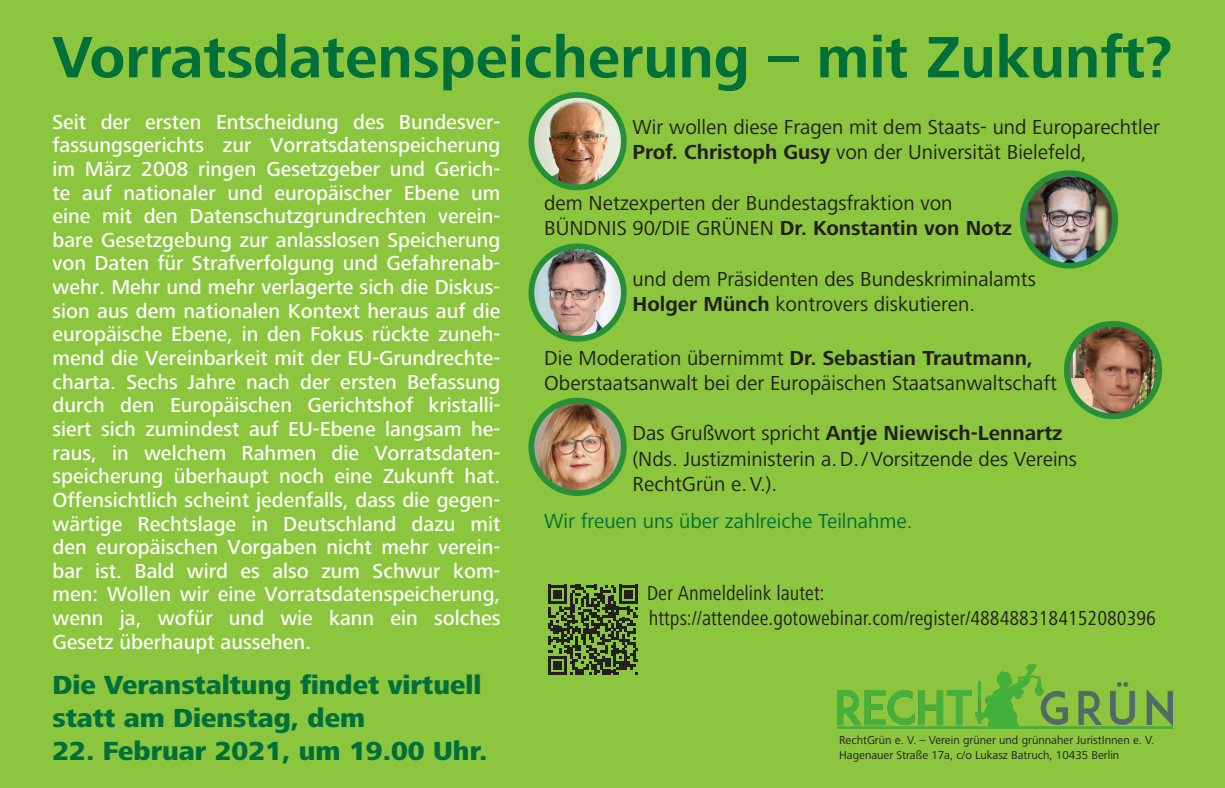
<style>
.page{position:relative;width:1225px;height:788px;background:#8bc63e}
.page>*{position:absolute;margin:0;border:0;box-sizing:border-box;transform-origin:0 0}
.t1{font:700 60.38px "Frutiger Next LT";color:#006f3a}
.t2{font:800 27.12px/32.6px "Frutiger Next LT";color:#006f3a}
.t3{font:500 21px/23.6px "Frutiger Next LT";color:#fff;text-align:justify}
.t4{font:21px/25.2px "Frutiger Next LT";color:#231f20}
.t5{font:condensed 21px/25.2px "Frutiger Next LT";color:#231f20}
.t6{font:21px "Frutiger Next LT";color:#006f3a}
.t7{font:11.9px/14.3px "Frutiger Next LT";color:#231f20}
.s1{font-weight:700}
</style>
<div class="page">
<svg style="left:548px;top:584px;width:90px;height:91px"></svg>
<img style="left:838px;top:664px;width:335px;height:64px">
<img style="left:531px;top:95px;width:93px;height:92px;border-radius:46px">
<div style="left:528px;top:92px;width:99px;height:98px;border:6px solid #269039;border-radius:50%"></div>
<img style="left:1023px;top:173px;width:92px;height:92px;border-radius:46px">
<div style="left:1020px;top:170px;width:98px;height:98px;border:6px solid #269039;border-radius:50%"></div>
<img style="left:531px;top:246px;width:93px;height:93px;border-radius:46px">
<div style="left:528px;top:243px;width:99px;height:98px;border:6px solid #269039;border-radius:50%"></div>
<img style="left:1067px;top:324px;width:92px;height:92px;border-radius:46px">
<div style="left:1064px;top:321px;width:98px;height:98px;border:6px solid #269039;border-radius:50%"></div>
<img style="left:531px;top:400px;width:93px;height:93px;border-radius:46px">
<div style="left:528px;top:397px;width:99px;height:99px;border:6px solid #269039;border-radius:50%"></div>
<h1 class="t1" style="left:52px;top:23px;width:1121px">Vorratsdatenspeicherung – mit Zukunft?</h1>
<p class="t3" style="left:52px;top:110px;width:449px">Seit der ersten Entscheidung des Bundesver_ fassungsgerichts zur Vorratsdatenspeicherung im März 2008 ringen Gesetzgeber und Gerich_ te auf nationaler und europäischer Ebene um eine mit den Datenschutzgrundrechten verein_ bare Gesetzgebung zur anlasslosen Speicherung von Daten für Strafverfolgung und Gefahrenab_ wehr. Mehr und mehr verlagerte sich die Diskus_ sion aus dem nationalen Kontext heraus auf die europäische Ebene, in den Fokus rückte zuneh_ mend die Vereinbarkeit mit der EU_Grundrechte_ charta. Sechs Jahre nach der ersten Befassung durch den Europäischen Gerichtshof kristalli_ siert sich zumindest auf EU_Ebene langsam he_ raus, in welchem Rahmen die Vorratsdaten_ speicherung überhaupt noch eine Zukunft hat.<br>Offensichtlich scheint jedenfalls, dass die gegen_ wärtige Rechtslage in Deutschland dazu mit den europäischen Vorgaben nicht mehr verein_ bar ist. Bald wird es also zum Schwur kom_ men: Wollen wir eine Vorratsdatenspeicherung, wenn ja, wofür und wie kann ein solches Gesetz überhaupt aussehen.</p>
<p class="t2" style="left:52px;top:669px;width:430px">Die Veranstaltung findet virtuell statt am Dienstag, dem</p>
<p class="t2" style="left:52px;top:734px;width:436px">22. Februar 2021, um 19.00 Uhr.</p>
<p class="t4" style="left:633px;top:115px;width:529px">Wir wollen diese Fragen mit dem Staats- und Europarechtler<br><span class="s1">Prof. Christoph Gusy</span> von der Universität Bielefeld,</p>
<p class="t4" style="left:544px;top:190px;width:469px">dem Netzexperten der Bundestagsfraktion von<br>BÜNDNIS 90/DIE GRÜNEN <span class="s1">Dr. Konstantin von Notz</span></p>
<p class="t4" style="left:633px;top:266px;width:405px">und dem Präsidenten des Bundeskriminalamts<br><span class="s1">Holger Münch</span> kontrovers diskutieren.</p>
<p class="t4" style="left:544px;top:345px;width:514px">Die Moderation übernimmt <span class="s1">Dr. Sebastian Trautmann,<br></span>Oberstaatsanwalt bei der Europäischen Staatsanwaltschaft</p>
<p class="t4" style="left:633px;top:421px;width:446px">Das Grußwort spricht <span class="s1">Antje Niewisch-Lennartz </span>(Nds. Justizministerin a.D./Vorsitzende des Vereins<br>RechtGrün e.V.).</p>
<p class="t6" style="left:544px;top:509px;width:370px">Wir freuen uns über zahlreiche Teilnahme.</p>
<p class="t5" style="left:647px;top:580px;width:511px">Der Anmeldelink lautet: https://attendee.gotowebinar.com/register/4884883184152080396</p>
<p class="t7" style="left:839px;top:733px;width:317px">RechtGrün e. V. – Verein grüner und grünnaher JuristInnen e. V.<br>Hagenauer Straße 17a, c/o Lukasz Batruch, 10435 Berlin</p>
</div>
